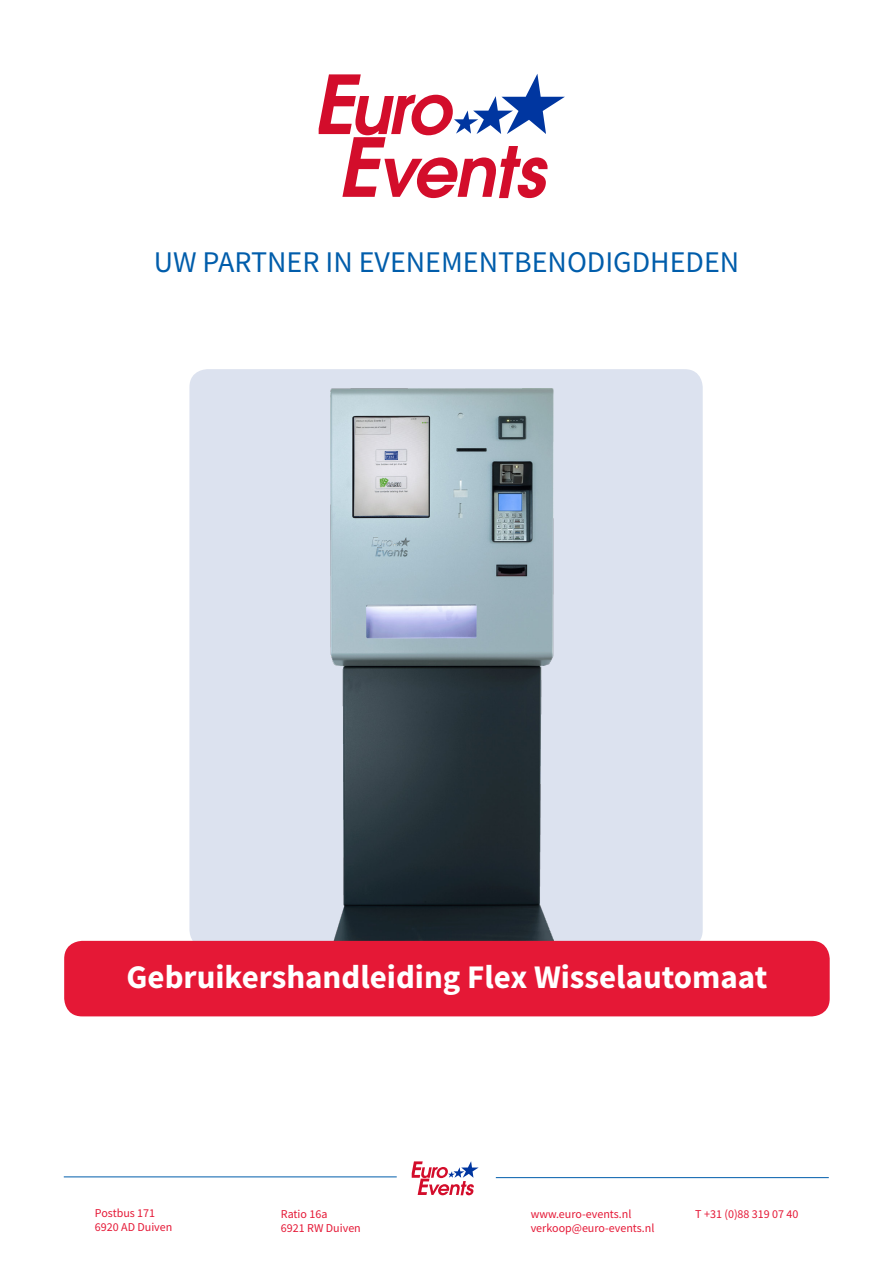
<style>
.page{position:relative;width:893px;height:1263px;background:#fff}
.page>*{position:absolute;margin:0;border:0;box-sizing:border-box;transform-origin:0 0}
.t1{font:700 33px "Source Sans Pro";color:#fff}
.t2{font:30px "Source Sans Pro";color:#015dab}
.t3{font:12px/14.4px "Source Sans Pro";color:#e51836}
</style>
<div class="page">
<div style="left:189px;top:369px;width:514px;height:579px;background:#dce2ef;border-radius:18px"></div>
<hr style="left:64px;top:1176px;width:333px;height:1px;background:#015dab">
<svg style="left:319px;top:74px;width:246px;height:124px"></svg>
<svg style="left:412px;top:1161px;width:67px;height:34px"></svg>
<hr style="left:496px;top:1177px;width:333px;height:1px;background:#015dab">
<img style="left:330px;top:388px;width:223px;height:553px">
<div style="left:64px;top:941px;width:766px;height:75px;background:#e51836;border-radius:18px"></div>
<p class="t2" style="left:154px;top:243px;width:587px">UW PARTNER IN EVENEMENTBENODIGDHEDEN</p>
<p class="t1" style="left:127px;top:954px;width:642px">Gebruikershandleiding Flex Wisselautomaat</p>
<p class="t3" style="left:95px;top:1206px;width:79px">Postbus 171<br>6920 AD Duiven</p>
<p class="t3" style="left:281px;top:1206px;width:81px">Ratio 16a<br>6921 RW Duiven</p>
<p class="t3" style="left:531px;top:1206px;width:102px">www.euro-events.nl</p>
<p class="t3" style="left:695px;top:1206px;width:105px">T +31 (0)88 319 07 40</p>
<p class="t3" style="left:531px;top:1221px;width:125px">verkoop@euro-events.nl</p>
</div>
